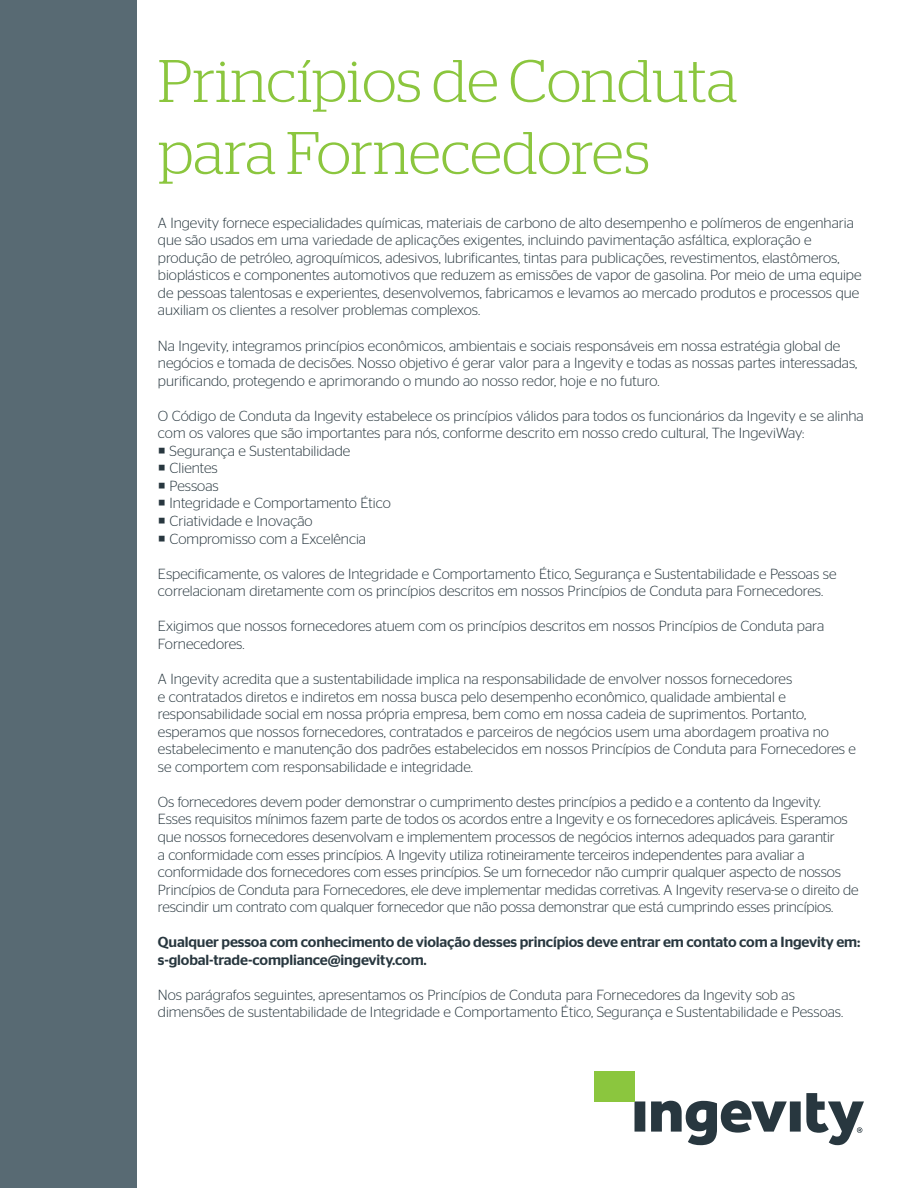
<style>
.page{position:relative;width:918px;height:1188px;background:#fff}
.page>*{position:absolute;margin:0;border:0;box-sizing:border-box;transform-origin:0 0}
.t1{font:300 60px/72px "Stag";letter-spacing:-.005em;color:#8bc63e}
.t2{font:300 14.7px/17.5px "Stag Sans";color:#28373f}
.t3{font:500 14.7px/17.5px "Stag Sans";letter-spacing:-.01em;color:#28373f}
</style>
<div class="page">
<div style="left:0;top:0;width:136px;height:1188px;background:#586a73"></div>
<div style="left:594px;top:1071px;width:41px;height:30px;background:#8bc63e"></div>
<svg style="left:635px;top:1093px;width:229px;height:52px"></svg>
<h1 class="t1" style="left:158px;top:44px;width:581px">Princípios de Conduta para Fornecedores</h1>
<p class="t2" style="left:158px;top:214px;width:705px">A Ingevity fornece especialidades químicas, materiais de carbono de alto desempenho e polímeros de engenharia que são usados em uma variedade de aplicações exigentes, incluindo pavimentação asfáltica, exploração e produção de petróleo, agroquímicos, adesivos, lubrificantes, tintas para publicações, revestimentos, elastômeros, bioplásticos e componentes automotivos que reduzem as emissões de vapor de gasolina. Por meio de uma equipe de pessoas talentosas e experientes, desenvolvemos, fabricamos e levamos ao mercado produtos e processos que auxiliam os clientes a resolver problemas complexos.</p>
<p class="t2" style="left:158px;top:336px;width:701px">Na Ingevity, integramos princípios econômicos, ambientais e sociais responsáveis em nossa estratégia global de negócios e tomada de decisões. Nosso objetivo é gerar valor para a Ingevity e todas as nossas partes interessadas, purificando, protegendo e aprimorando o mundo ao nosso redor, hoje e no futuro.</p>
<p class="t2" style="left:158px;top:407px;width:707px">O Código de Conduta da Ingevity estabelece os princípios válidos para todos os funcionários da Ingevity e se alinha com os valores que são importantes para nós, conforme descrito em nosso credo cultural, The IngeviWay:</p>
<p class="t2" style="left:158px;top:442px;width:194px">○ Segurança e Sustentabilidade</p>
<p class="t2" style="left:158px;top:459px;width:61px">○ Clientes</p>
<p class="t2" style="left:158px;top:477px;width:62px">○ Pessoas</p>
<p class="t2" style="left:158px;top:494px;width:234px">○ Integridade e Comportamento Ético</p>
<p class="t2" style="left:158px;top:512px;width:156px">○ Criatividade e Inovação</p>
<p class="t2" style="left:158px;top:530px;width:210px">○ Compromisso com a Excelência</p>
<p class="t2" style="left:158px;top:565px;width:680px">Especificamente, os valores de Integridade e Comportamento Ético, Segurança e Sustentabilidade e Pessoas se correlacionam diretamente com os princípios descritos em nossos Princípios de Conduta para Fornecedores.</p>
<p class="t2" style="left:158px;top:617px;width:668px">Exigimos que nossos fornecedores atuem com os princípios descritos em nossos Princípios de Conduta para<br>Fornecedores.</p>
<p class="t2" style="left:158px;top:670px;width:700px">A Ingevity acredita que a sustentabilidade implica na responsabilidade de envolver nossos fornecedores<br>e contratados diretos e indiretos em nossa busca pelo desempenho econômico, qualidade ambiental e responsabilidade social em nossa própria empresa, bem como em nossa cadeia de suprimentos. Portanto, esperamos que nossos fornecedores, contratados e parceiros de negócios usem uma abordagem proativa no estabelecimento e manutenção dos padrões estabelecidos em nossos Princípios de Conduta para Fornecedores e se comportem com responsabilidade e integridade.</p>
<p class="t2" style="left:158px;top:793px;width:702px">Os fornecedores devem poder demonstrar o cumprimento destes princípios a pedido e a contento da Ingevity.<br>Esses requisitos mínimos fazem parte de todos os acordos entre a Ingevity e os fornecedores aplicáveis. Esperamos que nossos fornecedores desenvolvam e implementem processos de negócios internos adequados para garantir<br>a conformidade com esses princípios. A Ingevity utiliza rotineiramente terceiros independentes para avaliar a conformidade dos fornecedores com esses princípios. Se um fornecedor não cumprir qualquer aspecto de nossos Princípios de Conduta para Fornecedores, ele deve implementar medidas corretivas. A Ingevity reserva-se o direito de rescindir um contrato com qualquer fornecedor que não possa demonstrar que está cumprindo esses princípios.</p>
<p class="t3" style="left:158px;top:933px;width:704px">Qualquer pessoa com conhecimento de violação desses princípios deve entrar em contato com a Ingevity em: s-global-trade-compliance@ingevity.com.</p>
<p class="t2" style="left:158px;top:986px;width:687px">Nos parágrafos seguintes, apresentamos os Princípios de Conduta para Fornecedores da Ingevity sob as dimensões de sustentabilidade de Integridade e Comportamento Ético, Segurança e Sustentabilidade e Pessoas.</p>
</div>
